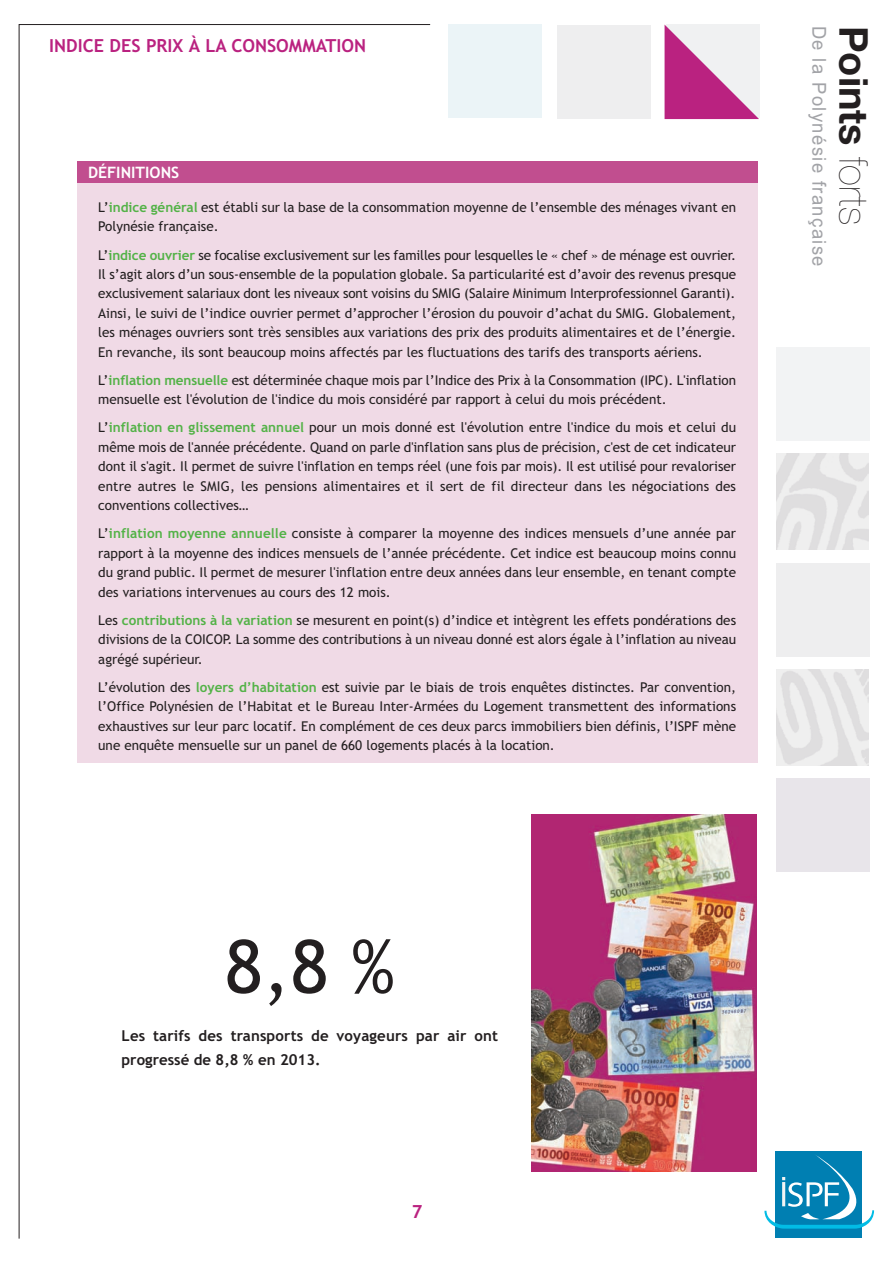
<style>
.page{position:relative;width:893px;height:1263px;background:#fff}
.page>*{position:absolute;margin:0;border:0;box-sizing:border-box;transform-origin:0 0}
.t1{font:73.8px "Trebuchet MS";color:#231f20}
.t2{font:700 39.75px "Helvetica Neue";color:#231f20}
.t3{font:19.2px "Arial";letter-spacing:.075em;color:#a2a3a7;scale:.96 1}
.t4{font:700 18px "Trebuchet MS";color:#ba2280}
.t5{font:700 15.75px "Trebuchet MS";color:#fff}
.t6{font:700 15px/24px "Trebuchet MS";letter-spacing:.01em;color:#231f20}
.t7{font:13.5px/19.5px "Trebuchet MS";color:#231f20;text-align:justify}
.s1{font-weight:700;color:#53b247}
.s2{font-weight:200}
</style>
<div class="page">
<div style="left:448px;top:25px;width:94px;height:93px;background:#ebf4f7"></div>
<div style="left:776px;top:347px;width:93px;height:94px;background:#f2f3f4"></div>
<div style="left:776px;top:563px;width:93px;height:93px;background:#eeeeef"></div>
<div style="left:776px;top:778px;width:93px;height:94px;background:#e8e5ea"></div>
<div style="left:557px;top:25px;width:94px;height:93px;background:#eeeeef"></div>
<div style="left:776px;top:1151px;width:86px;height:86px;background:#007fb2"></div>
<svg style="left:764px;top:1154px;width:110px;height:74px"></svg>
<svg style="left:665px;top:25px;width:94px;height:94px"></svg>
<img style="left:532px;top:814px;width:224px;height:358px">
<img style="left:776px;top:454px;width:92px;height:95px">
<img style="left:776px;top:669px;width:92px;height:96px">
<div style="left:77px;top:183px;width:680px;height:580px;background:#f0dae6"></div>
<div style="left:77px;top:162px;width:680px;height:21px;background:#c14e8f"></div>
<h3 class="t4" style="left:49px;top:35px;width:318px">INDICE DES PRIX À LA CONSOMMATION</h3>
<p class="t5" style="left:88px;top:163px;width:93px">DÉFINITIONS</p>
<p class="t7" style="left:98px;top:198px;width:639px">L’<span class="s1">indice général</span> est établi sur la base de la consommation moyenne de l’ensemble des ménages vivant en<br>Polynésie française.</p>
<p class="t7" style="left:98px;top:245px;width:639px">L’<span class="s1">indice ouvrier</span> se focalise exclusivement sur les familles pour lesquelles le « chef » de ménage est ouvrier.<br>Il s’agit alors d’un sous-ensemble de la population globale. Sa particularité est d’avoir des revenus presque exclusivement salariaux dont les niveaux sont voisins du SMIG (Salaire Minimum Interprofessionnel Garanti).<br>Ainsi, le suivi de l’indice ouvrier permet d’approcher l’érosion du pouvoir d’achat du SMIG. Globalement, les ménages ouvriers sont très sensibles aux variations des prix des produits alimentaires et de l’énergie.<br>En revanche, ils sont beaucoup moins affectés par les fluctuations des tarifs des transports aériens.</p>
<p class="t7" style="left:98px;top:371px;width:639px">L’<span class="s1">inflation mensuelle</span> est déterminée chaque mois par l’Indice des Prix à la Consommation (IPC). L'inflation mensuelle est l'évolution de l'indice du mois considéré par rapport à celui du mois précédent.</p>
<p class="t7" style="left:98px;top:418px;width:639px">L’<span class="s1">inflation en glissement annuel</span> pour un mois donné est l'évolution entre l'indice du mois et celui du même mois de l'année précédente. Quand on parle d'inflation sans plus de précision, c'est de cet indicateur dont il s'agit. Il permet de suivre l'inflation en temps réel (une fois par mois). Il est utilisé pour revaloriser entre autres le SMIG, les pensions alimentaires et il sert de fil directeur dans les négociations des conventions collectives…</p>
<p class="t7" style="left:98px;top:524px;width:639px">L’<span class="s1">inflation moyenne annuelle</span> consiste à comparer la moyenne des indices mensuels d’une année par rapport à la moyenne des indices mensuels de l’année précédente. Cet indice est beaucoup moins connu du grand public. Il permet de mesurer l'inflation entre deux années dans leur ensemble, en tenant compte des variations intervenues au cours des 12 mois.</p>
<p class="t7" style="left:98px;top:610px;width:639px">Les <span class="s1">contributions à la variation</span> se mesurent en point(s) d’indice et intègrent les effets pondérations des divisions de la COICOP. La somme des contributions à un niveau donné est alors égale à l’inflation au niveau agrégé supérieur.</p>
<p class="t7" style="left:98px;top:677px;width:639px">L’évolution des <span class="s1">loyers d’habitation</span> est suivie par le biais de trois enquêtes distinctes. Par convention, l’Office Polynésien de l’Habitat et le Bureau Inter-Armées du Logement transmettent des informations exhaustives sur leur parc locatif. En complément de ces deux parcs immobiliers bien définis, l’ISPF mène une enquête mensuelle sur un panel de 660 logements placés à la location.</p>
<h3 class="t3" style="left:832px;top:26px;width:252px;rotate:90deg">De la Polynésie française</h3>
<h2 class="t2" style="left:878px;top:26px;width:201px;rotate:90deg">Points <span class="s2">forts</span></h2>
<h1 class="t1" style="left:224px;top:924px;width:172px">8,8 %</h1>
<p class="t6" style="left:122px;top:1024px;width:378px">Les tarifs des transports de voyageurs par air ont progressé de 8,8 % en 2013.</p>
<h3 class="t4" style="left:412px;top:1201px;width:12px">7</h3>
</div>
